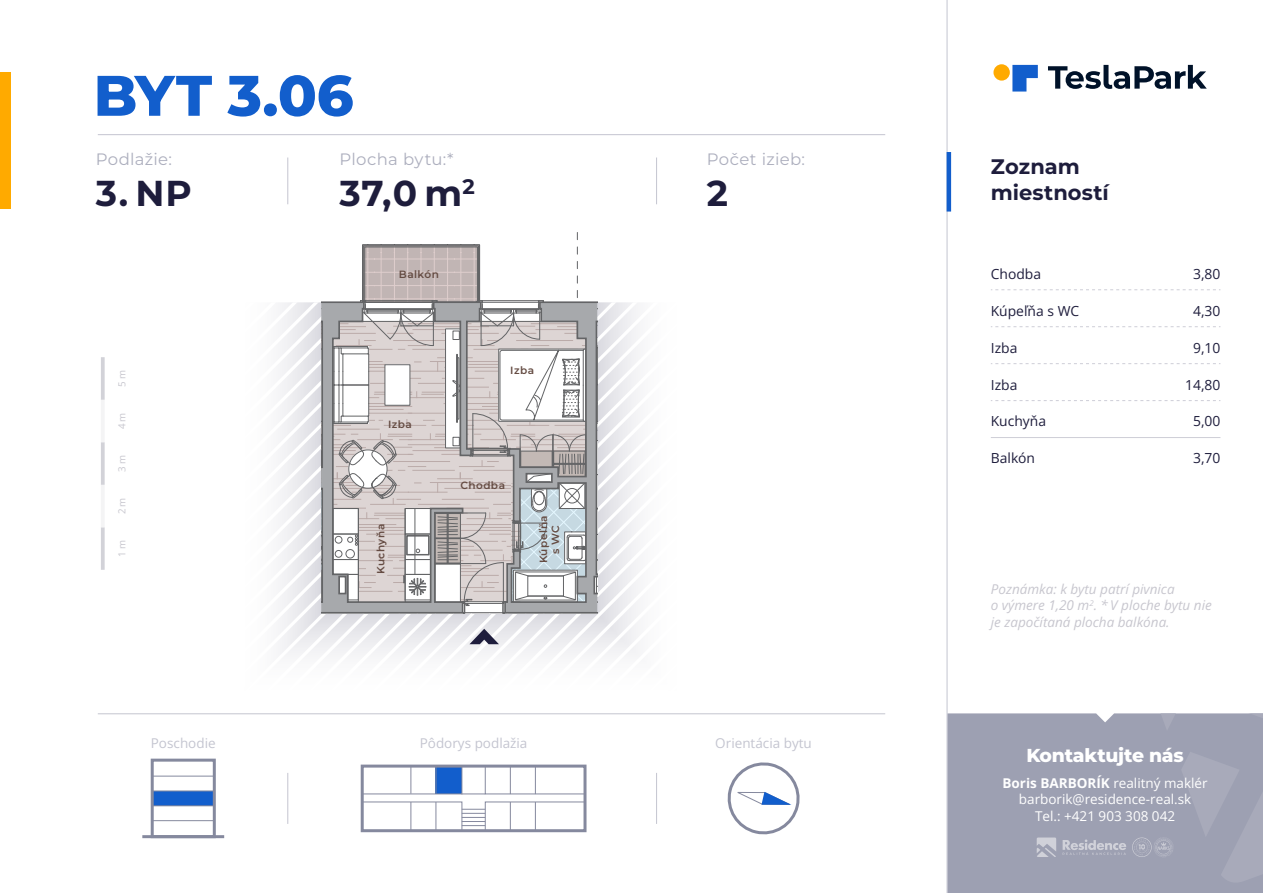
<style>
.page{position:relative;width:1263px;height:893px;background:#fff}
.page>*{position:absolute;margin:0;border:0;box-sizing:border-box;transform-origin:0 0}
.t1{font:800 57px "Montserrat";color:#125ecc}
.t2{font:700 36px "Montserrat";color:#1e1d3c}
.t3{font:700 21px/25.2px "Montserrat";letter-spacing:.005em;color:#1e1d3c}
.t4{font:800 18.75px "Montserrat";letter-spacing:-.01em;color:#fff}
.t5{font:16.5px "Montserrat";letter-spacing:.02em;color:#adafbe}
.t6{font:13.8px "Open Sans";color:#1e1d3c}
.t7{font:italic 13.5px/16.5px "Open Sans";color:#c7c6ce}
.t8{font:13.5px/16.5px "Open Sans";color:#fff;text-align:center}
.t9{font:13.5px "Open Sans";color:#c4c5d0}
.t10{font:600 10.5px/12px "Montserrat";letter-spacing:.045em;color:#654c43;text-align:center}
.t11{font:9.75px "Open Sans";color:#c7c6ce}
.s1{font-weight:700}
</style>
<div class="page">
<svg style="left:991px;top:289px;width:229px;height:1px"></svg>
<svg style="left:991px;top:326px;width:229px;height:1px"></svg>
<svg style="left:991px;top:363px;width:229px;height:1px"></svg>
<svg style="left:991px;top:400px;width:229px;height:1px"></svg>
<hr style="left:991px;top:437px;width:229px;height:1px;background:#ceced7">
<svg style="left:280px;top:232px;width:358px;height:423px"></svg>
<div style="left:153px;top:791px;width:61px;height:15px;background:#125ecc"></div>
<div style="left:948px;top:713px;width:315px;height:180px;background:#9da0b2"></div>
<svg style="left:101px;top:527px;width:4px;height:43px"></svg>
<hr style="left:101px;top:485px;width:4px;height:42px;background:#f4f4f5">
<svg style="left:101px;top:442px;width:4px;height:43px"></svg>
<hr style="left:101px;top:400px;width:4px;height:42px;background:#f4f4f5">
<svg style="left:101px;top:357px;width:4px;height:43px"></svg>
<hr style="left:288px;top:158px;width:1px;height:46px;background:#c4c5d0">
<hr style="left:656px;top:158px;width:1px;height:46px;background:#c4c5d0">
<hr style="left:98px;top:134px;width:787px;height:1px;background:#c4c5d0">
<hr style="left:98px;top:713px;width:787px;height:1px;background:#c4c5d0">
<hr style="left:947px;top:0;width:1px;height:893px;background:#c4c5d0">
<svg style="left:1037px;top:713px;width:226px;height:172px;background:#9fa2b4"></svg>
<hr style="left:288px;top:773px;width:1px;height:51px;background:#c4c5d0">
<hr style="left:656px;top:773px;width:1px;height:51px;background:#c4c5d0">
<svg style="left:727px;top:762px;width:73px;height:73px"></svg>
<div style="left:0;top:73px;width:11px;height:136px;background:#fa0"></div>
<div style="left:151px;top:759px;width:65px;height:79px;border:3px solid #85899e"></div>
<hr style="left:152px;top:776px;width:63px;height:1px;background:#85899e">
<hr style="left:152px;top:791px;width:63px;height:1px;background:#85899e">
<hr style="left:152px;top:805px;width:63px;height:1px;background:#85899e">
<hr style="left:152px;top:820px;width:63px;height:1px;background:#85899e">
<hr style="left:142px;top:835px;width:82px;height:3px;background:#85899e">
<div style="left:946px;top:152px;width:5px;height:60px;background:#125ecc"></div>
<svg style="left:1012px;top:65px;width:26px;height:27px"></svg>
<div style="left:993px;top:64px;width:17px;height:17px;background:#fa0;border-radius:50%"></div>
<svg style="left:1048px;top:65px;width:159px;height:24px"></svg>
<div style="left:361px;top:765px;width:225px;height:67px;border:3px solid #85899e"></div>
<svg style="left:362px;top:801px;width:224px;height:30px"></svg>
<svg style="left:362px;top:765px;width:224px;height:30px"></svg>
<h1 class="t1" style="left:94px;top:58px;width:262px">Byt 3.06</h1>
<p class="t5" style="left:96px;top:148px;width:78px">Podlažie:</p>
<p class="t5" style="left:339px;top:148px;width:116px">Plocha bytu:*</p>
<p class="t5" style="left:707px;top:148px;width:100px">Počet izieb:</p>
<h3 class="t3" style="left:463px;top:173px;width:14px">2</h3>
<h2 class="t2" style="left:96px;top:169px;width:98px">3. NP</h2>
<h2 class="t2" style="left:339px;top:169px;width:124px">37,0 m</h2>
<h2 class="t2" style="left:707px;top:169px;width:23px">2</h2>
<p class="t11" style="left:115px;top:387px;width:18px;rotate:-90deg">5 m</p>
<p class="t11" style="left:115px;top:429px;width:18px;rotate:-90deg">4 m</p>
<p class="t11" style="left:115px;top:472px;width:18px;rotate:-90deg">3 m</p>
<p class="t11" style="left:115px;top:514px;width:18px;rotate:-90deg">2 m</p>
<p class="t11" style="left:115px;top:557px;width:18px;rotate:-90deg">1 m</p>
<p class="t10" style="left:399px;top:268px;width:42px">Balkón</p>
<p class="t10" style="left:388px;top:418px;width:25px">Izba</p>
<p class="t10" style="left:510px;top:364px;width:25px">Izba</p>
<p class="t10" style="left:460px;top:479px;width:46px">Chodba</p>
<p class="t10" style="left:374px;top:574px;width:52px;rotate:-90deg">Kuchyňa</p>
<p class="t10" style="left:537px;top:563px;width:50px;rotate:-90deg">Kúpeľňa s WC</p>
<p class="t9" style="left:151px;top:734px;width:66px">Poschodie</p>
<p class="t9" style="left:420px;top:734px;width:109px">Pôdorys podlažia</p>
<p class="t9" style="left:715px;top:734px;width:98px">Orientácia bytu</p>
<h3 class="t3" style="left:991px;top:154px;width:120px">Zoznam miestností</h3>
<p class="t6" style="left:991px;top:264px;width:52px">Chodba</p>
<p class="t6" style="left:1193px;top:264px;width:29px">3,80</p>
<p class="t6" style="left:991px;top:301px;width:90px">Kúpeľňa s WC</p>
<p class="t6" style="left:1193px;top:301px;width:29px">4,30</p>
<p class="t6" style="left:991px;top:338px;width:28px">Izba</p>
<p class="t6" style="left:1193px;top:338px;width:29px">9,10</p>
<p class="t6" style="left:991px;top:375px;width:28px">Izba</p>
<p class="t6" style="left:1185px;top:375px;width:37px">14,80</p>
<p class="t6" style="left:991px;top:412px;width:57px">Kuchyňa</p>
<p class="t6" style="left:1193px;top:412px;width:29px">5,00</p>
<p class="t6" style="left:991px;top:449px;width:46px">Balkón</p>
<p class="t6" style="left:1193px;top:449px;width:29px">3,70</p>
<p class="t7" style="left:991px;top:580px;width:222px">Poznámka: k bytu patrí pivnica<br>o výmere 1,20 m<sup>2</sup>. * V ploche bytu nie je započítaná plocha balkóna.</p>
<h3 class="t4" style="left:1026px;top:743px;width:159px">Kontaktujte nás</h3>
<p class="t8" style="left:1002px;top:774px;width:207px"><span class="s1">Boris BARBORÍK</span> realitný maklér barborik@residence-real.sk<br>Tel.: +421 903 308 042</p>
</div>
